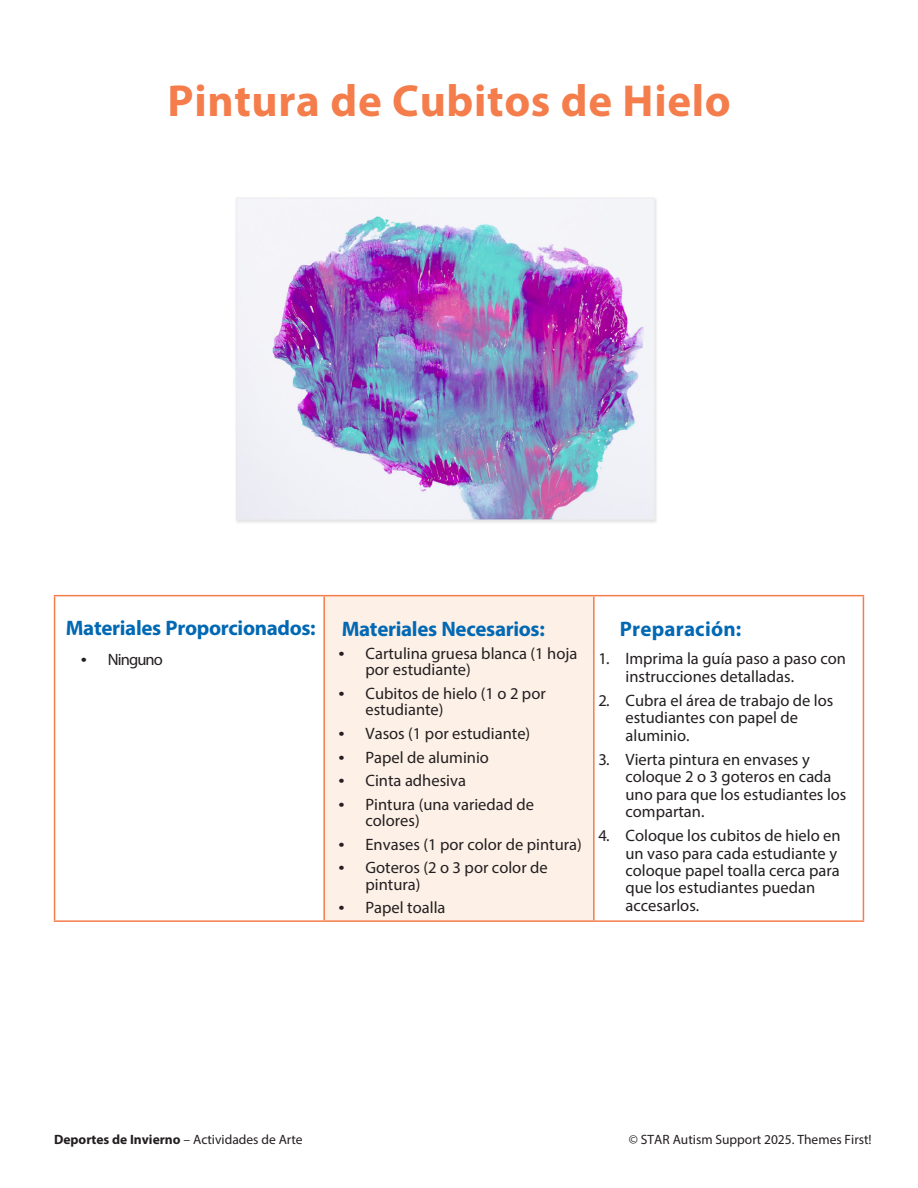
<style>
.page{position:relative;width:918px;height:1188px;background:#fff}
.page>*{position:absolute;margin:0;border:0;box-sizing:border-box;transform-origin:0 0}
.Instructions_1_Header_Blue{font:700 45px "Myriad Pro";letter-spacing:.015em;color:#f47d4b}
.Instructions_1_Header_Blue-2{font:700 21px "Myriad Pro";letter-spacing:-.015em;color:#0168b3}
.Instructions_1_Header_Blue-3{font:700 21px "Myriad Pro";letter-spacing:.01em;color:#0168b3}
.t1{font:16.5px/17.2px "Myriad Pro";color:#231f20}
.t2{font:16.5px "Myriad Pro";letter-spacing:-.055em;color:#231f20}
.t3{font:700 13.5px "Myriad Pro";color:#231f20}
.t4{font:13.5px "Myriad Pro";color:#231f20}
.s1{font-family:"Folder Reg Primary"}
.s2{font-weight:400}
</style>
<div class="page">
<img style="left:236px;top:197px;width:421px;height:326px">
<div style="left:324px;top:596px;width:270px;height:325px;background:#fdf0e7"></div>
<hr style="left:323px;top:596px;width:2px;height:324px;background:#f47d4b">
<hr style="left:593px;top:596px;width:2px;height:324px;background:#f47d4b">
<hr style="left:54px;top:595px;width:270px;height:1px;background:#f47d4b">
<hr style="left:54px;top:596px;width:1px;height:324px;background:#f47d4b">
<hr style="left:324px;top:595px;width:270px;height:1px;background:#f47d4b">
<hr style="left:594px;top:595px;width:270px;height:1px;background:#f47d4b">
<hr style="left:863px;top:596px;width:1px;height:324px;background:#f47d4b">
<hr style="left:54px;top:920px;width:270px;height:2px;background:#f47d4b">
<hr style="left:324px;top:920px;width:270px;height:2px;background:#f47d4b">
<hr style="left:594px;top:920px;width:270px;height:2px;background:#f47d4b">
<p class="Instructions_1_Header_Blue" style="left:168px;top:72px;width:565px">Pintura de Cubitos de Hielo</p>
<p class="Instructions_1_Header_Blue-2" style="left:66px;top:615px;width:251px">Materiales Proporcionados:</p>
<p class="t2" style="left:81px;top:649px;width:84px"><span class="s1">•</span> Ninguno</p>
<p class="Instructions_1_Header_Blue-2" style="left:342px;top:615px;width:205px">Materiales Necesarios:</p>
<p class="t1" style="left:366px;top:645px;width:213px;line-height:16.5px;text-indent:-27px"><span class="s1">•</span> Cartulina gruesa blanca (1 hoja por estudiante)</p>
<p class="t1" style="left:366px;top:685px;width:182px;line-height:16.5px;text-indent:-27px"><span class="s1">•</span> Cubitos de hielo (1 o 2 por estudiante)</p>
<p class="t1" style="left:339px;top:725px;width:193px"><span class="s1">•</span> Vasos (1 por estudiante)</p>
<p class="t1" style="left:339px;top:748px;width:152px"><span class="s1">•</span> Papel de aluminio</p>
<p class="t1" style="left:339px;top:772px;width:129px"><span class="s1">•</span> Cinta adhesiva</p>
<p class="t1" style="left:366px;top:796px;width:170px;line-height:16.5px;text-indent:-27px"><span class="s1">•</span> Pintura (una variedad de colores)</p>
<p class="t1" style="left:339px;top:835px;width:245px"><span class="s1">•</span> Envases (1 por color de pintura)</p>
<p class="t1" style="left:366px;top:859px;width:184px;line-height:16.5px;text-indent:-27px"><span class="s1">•</span> Goteros (2 o 3 por color de pintura)</p>
<p class="t1" style="left:339px;top:899px;width:108px"><span class="s1">•</span> Papel toalla</p>
<p class="Instructions_1_Header_Blue-3" style="left:620px;top:616px;width:123px">Preparación:</p>
<p class="t1" style="left:626px;top:650px;width:222px;text-indent:-27px">1. Imprima la guía paso a paso con instrucciones detalladas.</p>
<p class="t1" style="left:626px;top:692px;width:209px;text-indent:-27px">2. Cubra el área de trabajo de los estudiantes con papel de aluminio.</p>
<p class="t1" style="left:626px;top:751px;width:223px;text-indent:-27px">3. Vierta pintura en envases y coloque 2 o 3 goteros en cada uno para que los estudiantes los compartan.</p>
<p class="t1" style="left:626px;top:827px;width:217px;text-indent:-27px">4. Coloque los cubitos de hielo en un vaso para cada estudiante y coloque papel toalla cerca para que los estudiantes puedan accesarlos.</p>
<p class="t3" style="left:54px;top:1131px;width:250px">Deportes de Invierno <span class="s2">– Actividades de Arte</span></p>
<p class="t4" style="left:629px;top:1131px;width:244px">© STAR Autism Support 2025. Themes First!</p>
</div>
